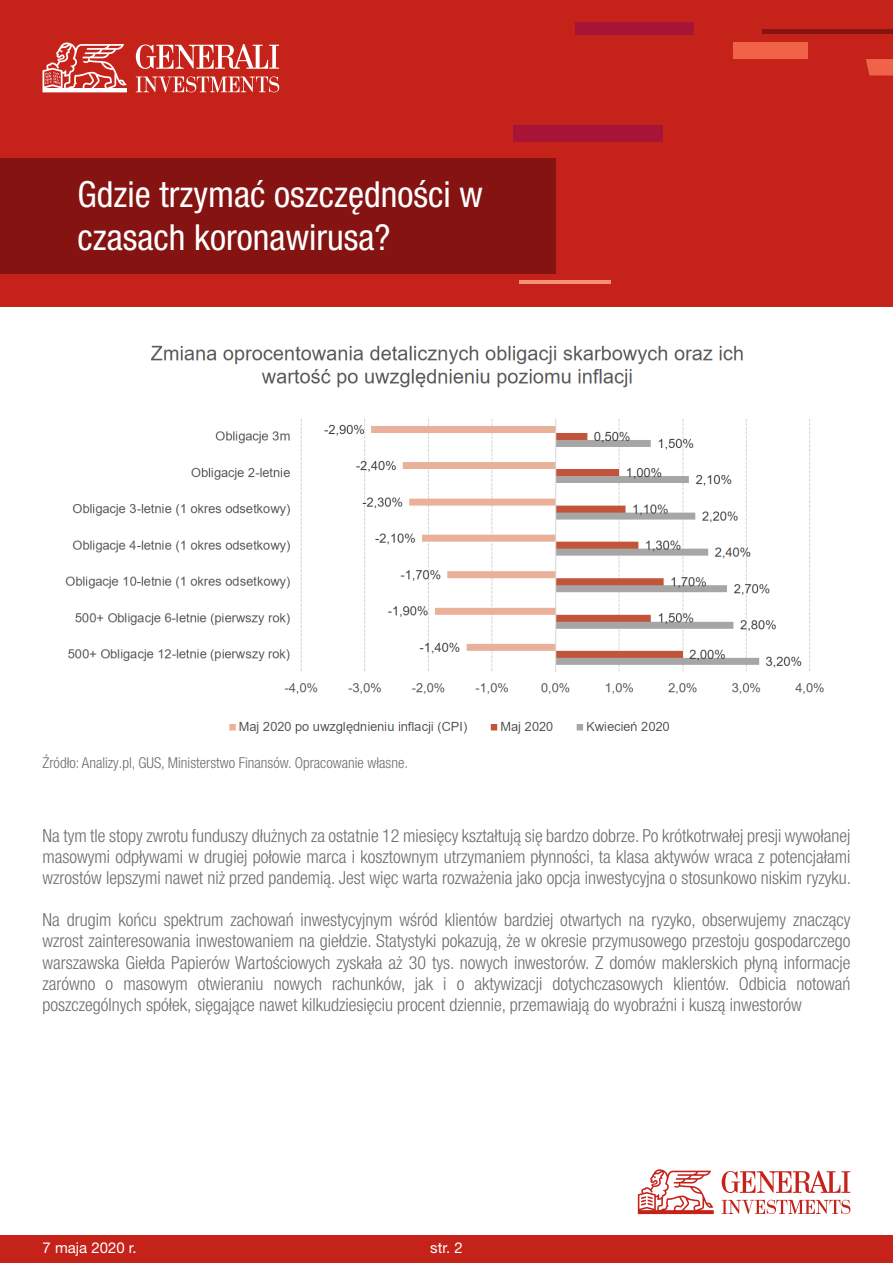
<style>
.page{position:relative;width:893px;height:1263px;background:#fff}
.page>*{position:absolute;margin:0;border:0;box-sizing:border-box;transform-origin:0 0}
.t1{font:condensed 36px/43.2px "Helvetica Neue LT Pro";color:#fff}
._04_Copy_10_pt{font:300 condensed 18px/21px "Helvetica Neue LT Pro";color:#6c6d70;text-align:justify}
._04_Copy_10_pt-2{font:300 condensed 15px "Helvetica Neue LT Pro";color:#6c6d70}
.t2{font:15px "Helvetica Neue LT Pro";color:#fff}
</style>
<div class="page">
<div style="left:0;top:1235px;width:893px;height:28px;background:#c5221a"></div>
<svg style="left:638px;top:1169px;width:76px;height:45px"></svg>
<svg style="left:722px;top:1200px;width:128px;height:14px"></svg>
<svg style="left:722px;top:1171px;width:128px;height:22px"></svg>
<div style="left:0;top:0;width:893px;height:307px;background:#c5221a"></div>
<div style="left:575px;top:22px;width:118px;height:12px;background:#a81437"></div>
<div style="left:513px;top:125px;width:149px;height:17px;background:#a81437"></div>
<hr style="left:762px;top:30px;width:131px;height:4px;background:#851312">
<div style="left:733px;top:43px;width:75px;height:16px;background:#f16349"></div>
<svg style="left:866px;top:59px;width:27px;height:17px"></svg>
<hr style="left:519px;top:280px;width:91px;height:4px;background:#f59174">
<div style="left:0;top:158px;width:556px;height:116px;background:#851312"></div>
<svg style="left:136px;top:76px;width:143px;height:16px"></svg>
<svg style="left:136px;top:44px;width:143px;height:25px"></svg>
<svg style="left:43px;top:42px;width:84px;height:50px"></svg>
<img style="left:65px;top:345px;width:760px;height:389px">
<p class="t1" style="left:78px;top:172px;width:407px">Gdzie trzymać oszczędności w czasach koronawirusa?</p>
<p class="_04_Copy_10_pt-2" style="left:43px;top:754px;width:367px">Źródło: Analizy.pl, GUS, Ministerstwo Finansów. Opracowanie własne.</p>
<p class="_04_Copy_10_pt" style="left:43px;top:825px;width:810px">Na tym tle stopy zwrotu funduszy dłużnych za ostatnie 12 miesięcy kształtują się bardzo dobrze. Po krótkotrwałej presji wywołanej masowymi odpływami w drugiej połowie marca i kosztownym utrzymaniem płynności, ta klasa aktywów wraca z potencjałami wzrostów lepszymi nawet niż przed pandemią. Jest więc warta rozważenia jako opcja inwestycyjna o stosunkowo niskim ryzyku.</p>
<p class="_04_Copy_10_pt" style="left:43px;top:909px;width:809px">Na drugim końcu spektrum zachowań inwestycyjnym wśród klientów bardziej otwartych na ryzyko, obserwujemy znaczący wzrost zainteresowania inwestowaniem na giełdzie. Statystyki pokazują, że w okresie przymusowego przestoju gospodarczego warszawska Giełda Papierów Wartościowych zyskała aż 30 tys. nowych inwestorów. Z domów maklerskich płyną informacje zarówno o masowym otwieraniu nowych rachunków, jak i o aktywizacji dotychczasowych klientów. Odbicia notowań poszczególnych spółek, sięgające nawet kilkudziesięciu procent dziennie, przemawiają do wyobraźni i kuszą inwestorów</p>
<p class="t2" style="left:43px;top:1238px;width:96px">7 maja 2020 r.</p>
<p class="t2" style="left:430px;top:1238px;width:34px">str. 2</p>
</div>
